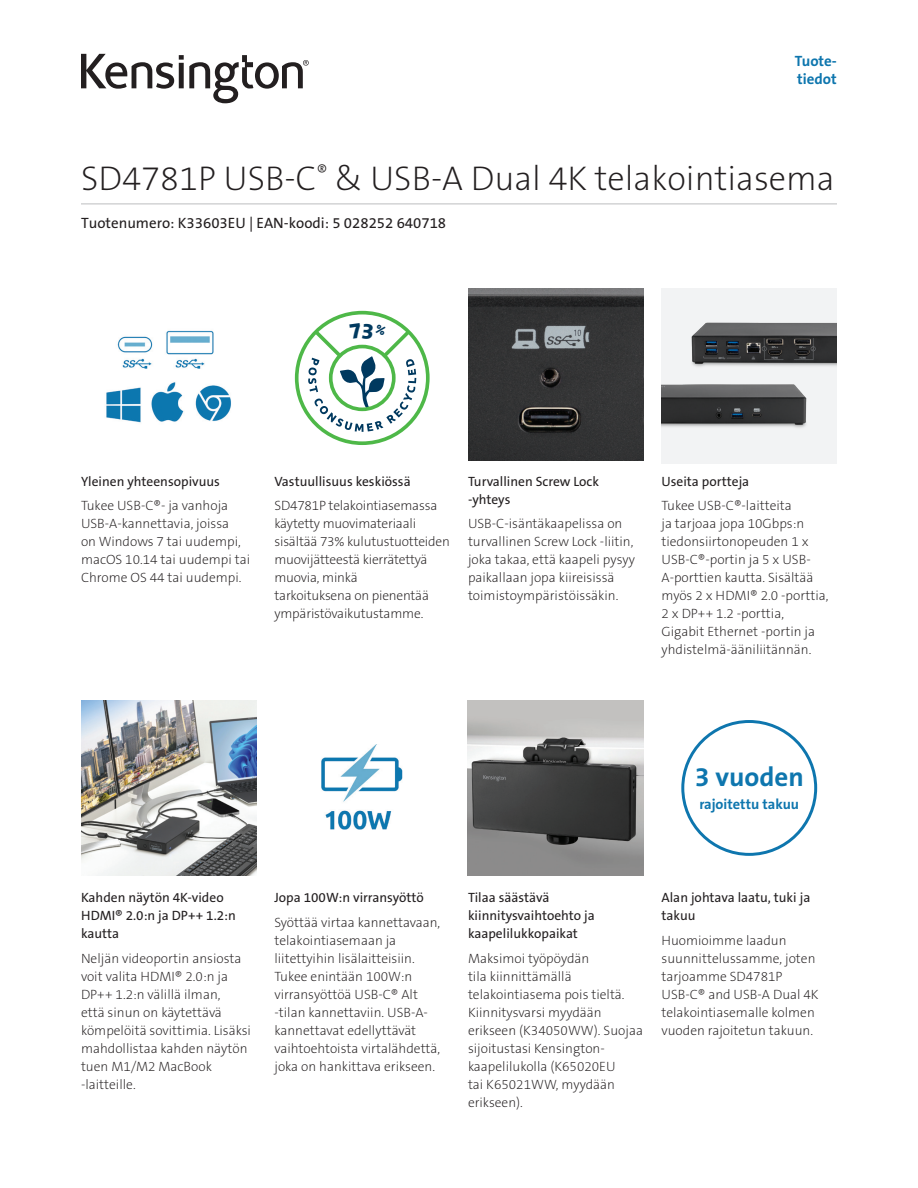
<style>
.page{position:relative;width:918px;height:1188px;background:#fff}
.page>*{position:absolute;margin:0;border:0;box-sizing:border-box;transform-origin:0 0}
.t1{font:34.5px "The Sans KENSINGTON2 XL";color:#231f20}
.t2{font:27px "The Sans KENSINGTON7 Bd";color:#0e76ae}
.t3{font:15px "The Sans KENSINGTON5 Rg";color:#231f20}
.t4{font:15px/18px "The Sans KENSINGTON7 Bd";color:#0e76ae}
.t5{font:14.4px "The Sans KENSINGTON7 Bd";color:#0e76ae}
.t6{font:13.5px/18px "The Sans KENSINGTON2 XL";color:#231f20}
.t7{font:13.5px/18px "The Sans KENSINGTON5 Rg";color:#231f20}
</style>
<div class="page">
<svg style="left:81px;top:54px;width:228px;height:49px"></svg>
<img style="left:106px;top:330px;width:125px;height:93px">
<div style="left:295px;top:311px;width:135px;height:134px;border:4px solid #4eb848;border-radius:50%"></div>
<hr style="left:81px;top:204px;width:756px;height:1px;background:#bcbdc0">
<div style="left:662px;top:288px;width:175px;height:176px;background:#f2f3f4"></div>
<img style="left:691px;top:322px;width:146px;height:45px">
<img style="left:662px;top:384px;width:145px;height:44px">
<img style="left:81px;top:700px;width:175px;height:176px">
<img style="left:321px;top:744px;width:82px;height:86px">
<img style="left:468px;top:700px;width:175px;height:176px">
<div style="left:681px;top:720px;width:136px;height:136px;border:3px solid #0e76ae;border-radius:50%"></div>
<img style="left:468px;top:288px;width:175px;height:172px">
<svg style="left:308px;top:323px;width:108px;height:109px"></svg>
<p class="t4" style="left:795px;top:52px;width:44px">Tuote&shy;tiedot</p>
<h1 class="t1" style="left:81px;top:160px;width:755px">SD4781P USB-C<sup>®</sup> &amp; USB-A Dual 4K telakointiasema</h1>
<p class="t3" style="left:81px;top:215px;width:367px">Tuotenumero: K33603EU | EAN-koodi: 5 028252 640718</p>
<p class="t7" style="left:81px;top:473px;width:141px">Yleinen yhteensopivuus</p>
<p class="t6" style="left:81px;top:497px;width:171px">Tukee USB-C®- ja vanhoja<br>USB-A-kannettavia, joissa<br>on Windows 7 tai uudempi, macOS 10.14 tai uudempi tai<br>Chrome OS 44 tai uudempi.</p>
<p class="t7" style="left:274px;top:473px;width:138px">Vastuullisuus keskiössä</p>
<p class="t6" style="left:274px;top:497px;width:177px">SD4781P telakointiasemassa käytetty muovimateriaali sisältää 73% kulutustuotteiden muovijätteestä kierrätettyä muovia, minkä<br>tarkoituksena on pienentää ympäristövaikutustamme.</p>
<p class="t7" style="left:468px;top:473px;width:133px">Turvallinen Screw Lock -yhteys</p>
<p class="t6" style="left:468px;top:515px;width:168px">USB-C-isäntäkaapelissa on turvallinen Screw Lock -liitin, joka takaa, että kaapeli pysyy paikallaan jopa kiireisissä toimistoympäristöissäkin.</p>
<p class="t7" style="left:662px;top:473px;width:89px">Useita portteja</p>
<p class="t6" style="left:662px;top:497px;width:168px">Tukee USB-C®-laitteita<br>ja tarjoaa jopa 10Gbps:n tiedonsiirtonopeuden 1 x<br>USB-C®-portin ja 5 x USB-<br>A-porttien kautta. Sisältää myös 2 x HDMI® 2.0 -porttia,<br>2 x DP++ 1.2 -porttia,<br>Gigabit Ethernet -portin ja yhdistelmä-ääniliitännän.</p>
<h2 class="t2" style="left:695px;top:763px;width:111px">3 vuoden</h2>
<p class="t5" style="left:699px;top:797px;width:101px">rajoitettu takuu</p>
<p class="t7" style="left:81px;top:889px;width:156px">Kahden näytön 4K-video<br>HDMI® 2.0:n ja DP++ 1.2:n kautta</p>
<p class="t6" style="left:81px;top:950px;width:172px">Neljän videoportin ansiosta voit valita HDMI® 2.0:n ja<br>DP++ 1.2:n välillä ilman,<br>että sinun on käytettävä kömpelöitä sovittimia. Lisäksi mahdollistaa kahden näytön tuen M1/M2 MacBook -laitteille.</p>
<p class="t7" style="left:274px;top:889px;width:151px">Jopa 100W:n virransyöttö</p>
<p class="t6" style="left:274px;top:914px;width:167px">Syöttää virtaa kannettavaan, telakointiasemaan ja liitettyihin lisälaitteisiin.<br>Tukee enintään 100W:n virransyöttöä USB-C® Alt -tilan kannettaviin. USB-A&shy;kannettavat edellyttävät vaihtoehtoista virtalähdettä, joka on hankittava erikseen.</p>
<p class="t7" style="left:468px;top:889px;width:128px">Tilaa säästävä kiinnitysvaihtoehto ja kaapelilukkopaikat</p>
<p class="t6" style="left:468px;top:950px;width:176px">Maksimoi työpöydän<br>tila kiinnittämällä telakointiasema pois tieltä.<br>Kiinnitysvarsi myydään erikseen (K34050WW). Suojaa sijoitustasi Kensington&shy;kaapelilukolla (K65020EU<br>tai K65021WW, myydään erikseen).</p>
<p class="t7" style="left:662px;top:889px;width:150px">Alan johtava laatu, tuki ja takuu</p>
<p class="t6" style="left:662px;top:932px;width:159px">Huomioimme laadun suunnittelussamme, joten tarjoamme SD4781P<br>USB-C® and USB-A Dual 4K telakointiasemalle kolmen vuoden rajoitetun takuun.</p>
</div>
